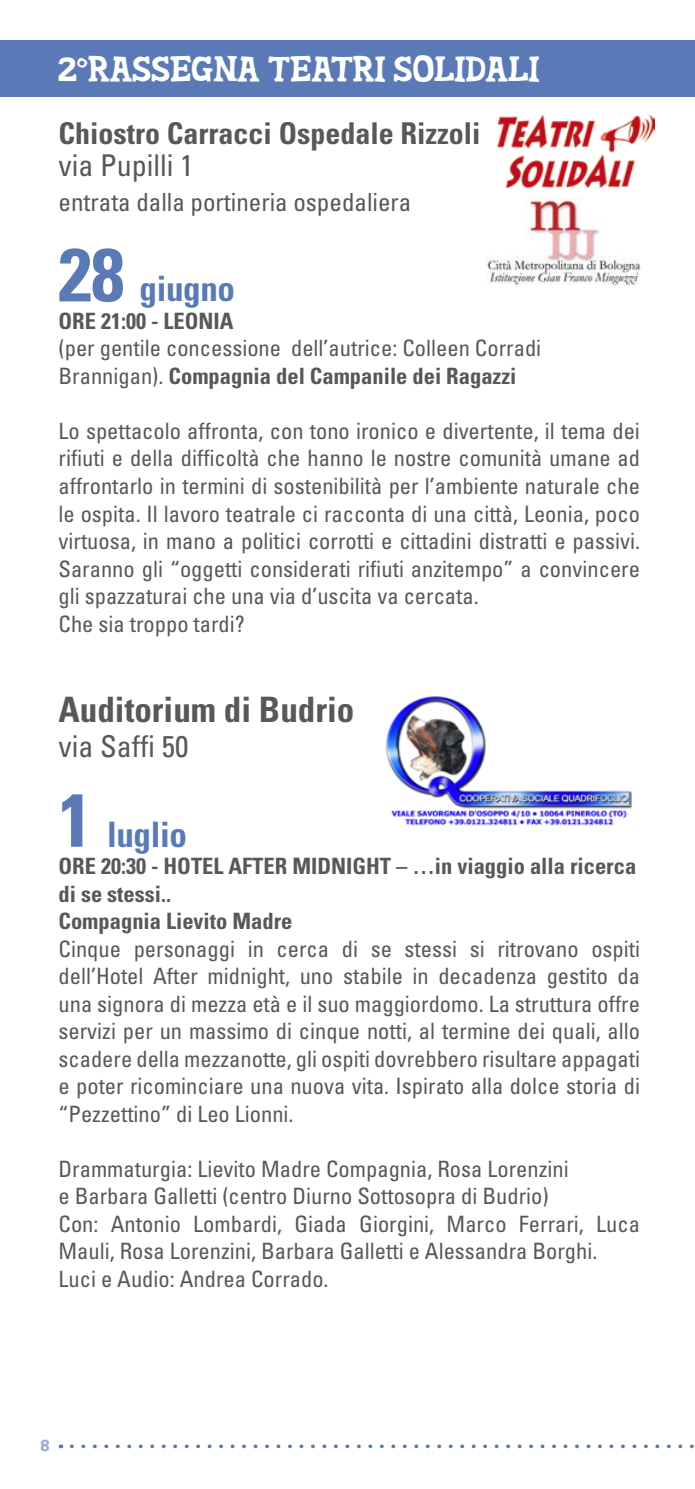
<style>
.page{position:relative;width:695px;height:1489px;background:#fff}
.page>*{position:absolute;margin:0;border:0;box-sizing:border-box;transform-origin:0 0}
.t1{font:35px "Soft Compound";color:#fff}
.t2{font:700 condensed 35px "Univers";color:#58585a}
.t3{font:700 condensed 35px "Univers";letter-spacing:-.01em;color:#5a7ab7}
.t4{font:700 condensed 30px "Univers";color:#58585a}
.t5{font:condensed 30px "Univers";color:#58585a}
.t6{font:condensed 25px "Univers";color:#58585a}
.t7{font:condensed 22.5px/27.5px "Univers";color:#58585a}
.t8{font:700 condensed 22.5px/27.5px "Univers";color:#58585a}
.t9{font:16.25px "Soft Compound";color:#a0add4}
.s1{font-size:75px}
.s2{font-weight:700}
</style>
<div class="page">
<svg style="left:72px;top:1444px;width:622px;height:3px"></svg>
<div style="left:0;top:40px;width:694px;height:57px;background:#5a7ab7"></div>
<hr style="left:694px;top:667px;width:1px;height:57px;background:#5a7ab7">
<img style="left:497px;top:115px;width:157px;height:73px">
<img style="left:486px;top:198px;width:155px;height:88px">
<img style="left:385px;top:696px;width:247px;height:130px">
<h1 class="t1" style="left:58px;top:50px;width:73px">2°RASSE</h1>
<h1 class="t1" style="left:192px;top:50px;width:119px">GNA TEATRI</h1>
<h1 class="t1" style="left:394px;top:50px;width:20px">SOLIDALI</h1>
<h2 class="t4" style="left:58px;top:115px;width:423px">Chiostro Carracci Ospedale Rizzoli</h2>
<h2 class="t5" style="left:58px;top:147px;width:136px">via Pupilli 1</h2>
<p class="t6" style="left:58px;top:187px;width:354px">entrata dalla portineria ospedaliera</p>
<h1 class="t3" style="left:58px;top:267px;width:178px"><span class="s1">28</span> giugno</h1>
<p class="t8" style="left:58px;top:307px;width:13px">ORE</p>
<p class="t8" style="left:101px;top:307px;width:134px">21:00 - LEO NIA</p>
<p class="t7" style="left:58px;top:334px;width:484px">(per gentile concessione dell’autrice: Colleen Corradi<br>Brannigan). <span class="s2">Compagnia del Campanile dei Ragazzi</span></p>
<p class="t7" style="left:58px;top:417px;width:583px">Lo spettacolo affronta, con tono ironico e divertente, il tema dei rifiuti e della difficoltà che hanno le nostre comunità umane ad affrontarlo in termini di sostenibilità per l’ambiente naturale che le ospita. Il lavoro teatrale ci racconta di una città, Leonia, poco virtuosa, in mano a politici corrotti e cittadini distratti e passivi.<br>Saranno gli “oggetti considerati rifiuti anzitempo” a convincere gli spazzaturai che una via d’uscita va cercata.<br>Che sia troppo tardi?</p>
<h1 class="t2" style="left:58px;top:687px;width:297px">Auditorium di Budrio</h1>
<h2 class="t5" style="left:58px;top:727px;width:131px">via Saffi 50</h2>
<h1 class="t3" style="left:58px;top:812px;width:130px"><span class="s1">1</span> luglio</h1>
<p class="t8" style="left:58px;top:852px;width:13px">ORE</p>
<p class="t8" style="left:101px;top:852px;width:243px">20:30 - Hotel After mi dnight</p>
<p class="t8" style="left:396px;top:852px;width:241px">– …in viaggio alla ricerca</p>
<p class="t8" style="left:58px;top:879px;width:235px">di se stessi..<br>Compagnia Lievito Madre</p>
<p class="t7" style="left:58px;top:934px;width:583px;text-align:justify">Cinque personaggi in cerca di se stessi si ritrovano ospiti dell’Hotel After midnight, uno stabile in decadenza gestito da una signora di mezza età e il suo maggiordomo. La struttura offre servizi per un massimo di cinque notti, al termine dei quali, allo scadere della mezzanotte, gli ospiti dovrebbero risultare appagati e poter ricominciare una nuova vita. Ispirato alla dolce storia di “Pezzettino” di Leo Lionni.</p>
<p class="t7" style="left:58px;top:1154px;width:583px">Drammaturgia: Lievito Madre Compagnia, Rosa Lorenzini<br>e Barbara Galletti (centro Diurno Sottosopra di Budrio)<br>Con: Antonio Lombardi, Giada Giorgini, Marco Ferrari, Luca Mauli, Rosa Lorenzini, Barbara Galletti e Alessandra Borghi.<br>Luci e Audio: Andrea Corrado.</p>
<p class="t9" style="left:41px;top:1436px;width:10px">8</p>
</div>
